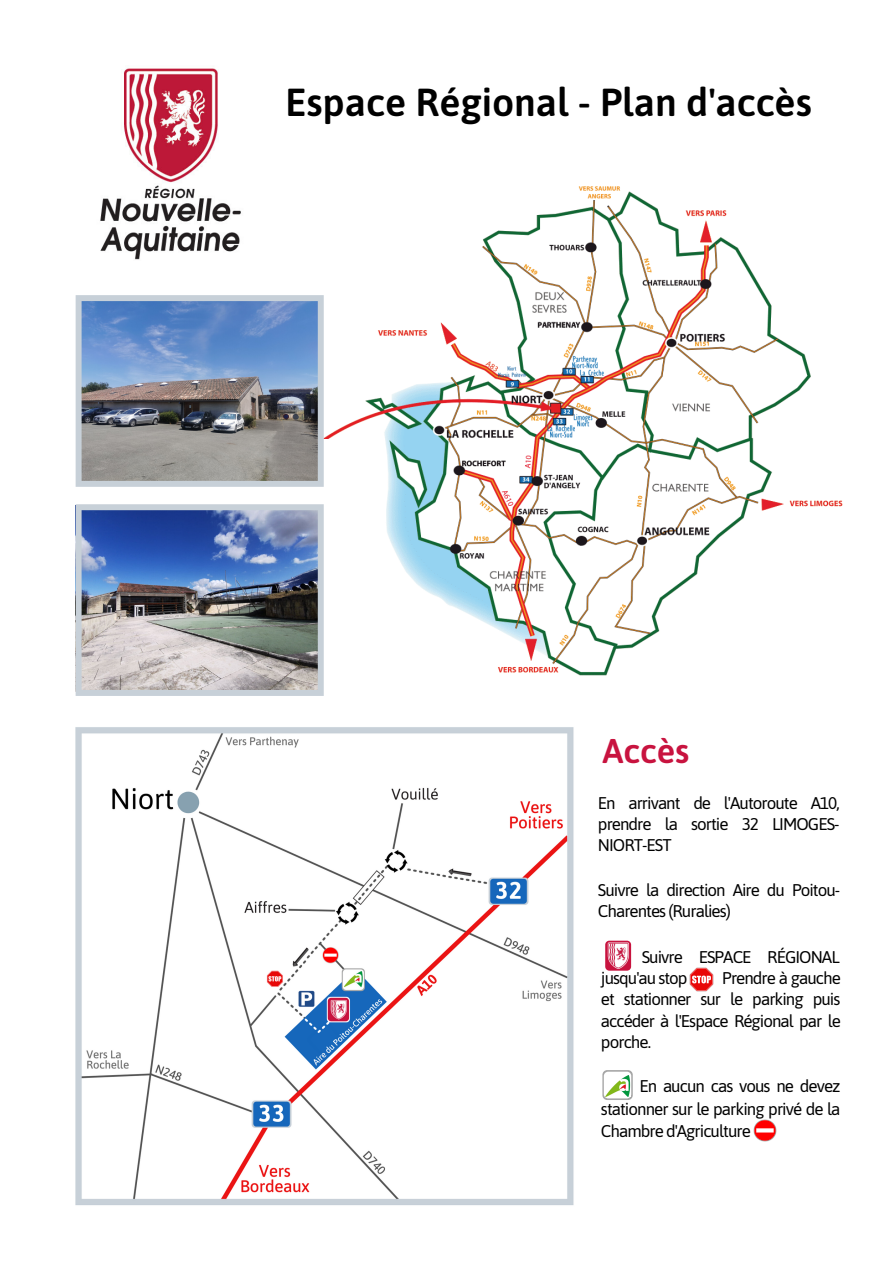
<style>
.page{position:relative;width:894px;height:1264px;background:#fff}
.page>*{position:absolute;margin:0;border:0;box-sizing:border-box;transform-origin:0 0}
.t1{font:600 39px "Asap";color:#000}
.t2{font:600 34.2px "Asap";color:#c8133f}
.t3{font:16.95px/21.1px "Asap";letter-spacing:-.055em;color:#000;text-align:justify}
</style>
<div class="page">
<img style="left:323px;top:186px;width:520px;height:490px">
<img style="left:75px;top:727px;width:499px;height:479px">
<div style="left:708px;top:562px;width:180px;height:243px;background:#fff"></div>
<div style="left:111px;top:439px;width:274px;height:243px;background:#fff"></div>
<div style="left:62px;top:158px;width:273px;height:243px;background:#fff"></div>
<svg style="left:76px;top:295px;width:247px;height:192px;background:#8090a8"></svg>
<img style="left:100px;top:68px;width:141px;height:192px">
<svg style="left:605px;top:940px;width:26px;height:30px"></svg>
<img style="left:607px;top:942px;width:21px;height:26px">
<svg style="left:602px;top:1070px;width:30px;height:29px"></svg>
<div style="left:603px;top:1071px;width:28px;height:27px;background:#fff;border-radius:4px"></div>
<img style="left:606px;top:1075px;width:24px;height:20px">
<img style="left:753px;top:1119px;width:22px;height:22px">
<img style="left:689px;top:967px;width:24px;height:24px">
<img style="left:76px;top:504px;width:247px;height:192px">
<h1 class="t1" style="left:285px;top:80px;width:528px">Espace Régional - Plan d'accès</h1>
<h2 class="t2" style="left:602px;top:731px;width:88px">Accès</h2>
<p class="t3" style="left:597px;top:792px;width:243px">En arrivant de l'Autoroute A10, prendre la sortie 32 LIMOGES-NIORT-EST</p>
<p class="t3" style="left:597px;top:879px;width:244px">Suivre la direction Aire du Poitou-<br>Charentes (Ruralies)</p>
<p class="t3" style="left:600px;top:946px;width:240px;text-indent:16px">_ Suivre ESPACE RÉGIONAL jusqu'au stop</p>
<p class="t3" style="left:600px;top:967px;width:241px;text-indent:121px">Prendre à gauche et stationner sur le parking puis accéder à l'Espace Régional par le porche.</p>
<p class="t3" style="left:600px;top:1074px;width:241px;line-height:22.6px;text-indent:38px">En aucun cas vous ne devez stationner sur le parking privé de la Chambre d'Agriculture</p>
</div>
